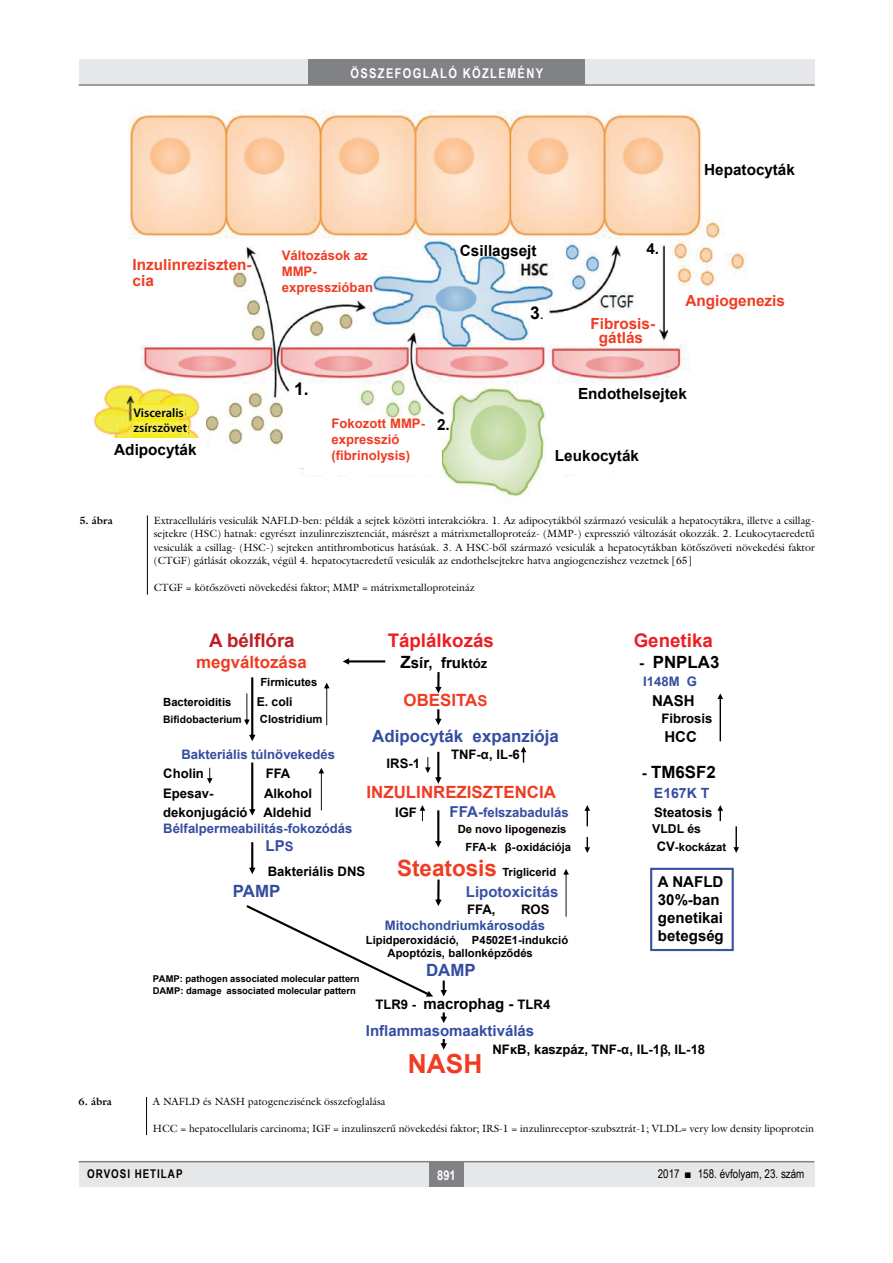
<style>
.page{position:relative;width:893px;height:1263px;background:#fff}
.page>*{position:absolute;margin:0;border:0;box-sizing:border-box;transform-origin:0 0}
.t1{font:700 26.25px "Arial";color:#ef3c23}
.t2{font:700 18.75px "Arial";color:#ed1f24}
.t3{font:700 18.75px "Arial";color:#bf2026}
.t4{font:700 17.55px "Arial";color:#000}
.t5{font:700 16.95px "Arial";color:#ef3c23}
.t6{font:700 16.95px "Arial";color:#344da1}
.t7{font:700 16.95px "Arial";color:#000}
.t8{font:700 15.3px "Arial";color:#000}
.t9{font:700 15.3px/16.2px "Arial";color:#ef3c23}
.t10{font:700 15px/18px "Arial";color:#000}
.t11{font:700 15px/27px "Arial";color:#344da1}
.t12{font:700 15px "Arial";color:#3953a4}
.t13{font:700 14.1px "Arial";color:#344da1}
.t14{font:700 13.5px "Arial Narrow";letter-spacing:.1em;color:#fff}
.t15{font:700 13.2px/15.8px "Arial";color:#ef3c23}
.t16{font:700 13.05px "Arial";color:#000}
.t17{font:700 13.05px/15.8px "Arial";color:#344da1}
.t18{font:600 12.6px/15.1px "Myriad Pro";color:#000}
.t19{font:700 12.15px "Arial";color:#000}
.t20{font:12px "Arial Narrow";color:#000}
.t21{font:700 12px "Arial Narrow";letter-spacing:.08em;color:#000}
.t22{font:700 11.25px/13.5px "Arial";color:#000}
.kepalairas2{font:10.5px/13.5px "Galliard Reg";color:#000;text-align:justify}
.kepalairas1{font:700 10.5px "Galliard Reg";color:#000}
.t23{font:700 10.35px "Arial";color:#000}
.t24{font:700 9.45px/11.2px "Arial";color:#000}
.s1{font-weight:400;font-size:15.3px}
.s2{font-size:16.95px}
.s3{font-size:13.05px}
.s4{font-size:15px}
.s5{font-size:22.5px;color:#ef3c23}
.s6{color:#000}
.s7{font-size:13.05px;color:#000}
</style>
<div class="page">
<div style="left:79px;top:1161px;width:735px;height:25px;background:#e6e7e8"></div>
<div style="left:429px;top:1161px;width:34px;height:25px;background:#808285"></div>
<hr style="left:79px;top:1161px;width:735px;height:1px;background:#808285">
<div style="left:79px;top:60px;width:735px;height:25px;background:#e6e7e8"></div>
<div style="left:308px;top:60px;width:277px;height:25px;background:#808285"></div>
<hr style="left:79px;top:84px;width:736px;height:2px;background:#808285">
<img style="left:113px;top:111px;width:634px;height:391px">
<div style="left:98px;top:258px;width:132px;height:87px;background:#fff"></div>
<div style="left:268px;top:250px;width:105px;height:50px;background:#fff"></div>
<div style="left:365px;top:239px;width:16px;height:32px;background:#fff"></div>
<div style="left:305px;top:430px;width:136px;height:45px;background:#fff"></div>
<div style="left:292px;top:436px;width:16px;height:32px;background:#fff"></div>
<div style="left:125px;top:411px;width:80px;height:50px;background:#fff"></div>
<div style="left:559px;top:386px;width:136px;height:32px;background:#fff"></div>
<div style="left:546px;top:442px;width:82px;height:32px;background:#fff"></div>
<div style="left:578px;top:312px;width:81px;height:34px;background:#fff"></div>
<div style="left:702px;top:157px;width:89px;height:31px;background:#fff"></div>
<div style="left:668px;top:287px;width:147px;height:55px;background:#fff"></div>
<div style="left:460px;top:237px;width:58px;height:19px;background:#fff"></div>
<div style="left:564px;top:312px;width:16px;height:34px;background:#fff"></div>
<img style="left:94px;top:380px;width:105px;height:57px">
<div style="left:133px;top:405px;width:52px;height:12px;background:#f4ec51"></div>
<div style="left:134px;top:422px;width:54px;height:12px;background:#f4ec51"></div>
<hr style="left:147px;top:515px;width:1px;height:80px;background:#000">
<hr style="left:146px;top:1096px;width:1px;height:39px;background:#000">
<svg style="left:244px;top:677px;width:11px;height:64px"></svg>
<svg style="left:343px;top:658px;width:42px;height:7px"></svg>
<svg style="left:435px;top:709px;width:7px;height:16px"></svg>
<svg style="left:435px;top:672px;width:7px;height:21px"></svg>
<svg style="left:440px;top:1039px;width:7px;height:11px"></svg>
<svg style="left:440px;top:1012px;width:7px;height:11px"></svg>
<svg style="left:717px;top:693px;width:6px;height:48px"></svg>
<svg style="left:324px;top:683px;width:6px;height:42px"></svg>
<svg style="left:717px;top:805px;width:6px;height:16px"></svg>
<svg style="left:733px;top:826px;width:6px;height:27px"></svg>
<svg style="left:584px;top:837px;width:6px;height:16px"></svg>
<svg style="left:584px;top:805px;width:6px;height:21px"></svg>
<svg style="left:207px;top:768px;width:6px;height:16px"></svg>
<svg style="left:246px;top:752px;width:201px;height:245px"></svg>
<svg style="left:563px;top:869px;width:6px;height:48px"></svg>
<svg style="left:521px;top:746px;width:5px;height:16px"></svg>
<div style="left:650px;top:868px;width:84px;height:83px;border:2px solid #3953a4"></div>
<p class="t14" style="left:350px;top:63px;width:194px">ÖSSZEFOGLALÓ KÖZLEMÉNY</p>
<p class="t9" style="left:133px;top:257px;width:121px">Inzulinreziszten&shy;cia</p>
<p class="t15" style="left:282px;top:248px;width:93px">Változások az<br>MMP&shy;expresszióban</p>
<p class="t8" style="left:460px;top:241px;width:78px">Csillagsejt</p>
<p class="t8" style="left:646px;top:239px;width:14px">4.</p>
<p class="t4" style="left:530px;top:301px;width:15px">3<span class="s1">.</span></p>
<p class="t9" style="left:590px;top:317px;width:66px;line-height:14.2px;text-align:center">Fibrosis&shy;gátlás</p>
<p class="t8" style="left:704px;top:160px;width:92px">Hepatocyták</p>
<p class="t9" style="left:685px;top:293px;width:101px">Angiogenezis</p>
<p class="t4" style="left:294px;top:377px;width:16px">1.</p>
<p class="t18" style="left:134px;top:404px;width:55px">Visceralis zsírszövet</p>
<p class="t15" style="left:331px;top:416px;width:95px">Fokozott MMP&shy;expresszió</p>
<p class="t8" style="left:114px;top:439px;width:84px">Adipocyták</p>
<p class="t15" style="left:331px;top:447px;width:80px">(fibrinolysis)</p>
<p class="t8" style="left:437px;top:415px;width:14px">2.</p>
<p class="t8" style="left:578px;top:383px;width:110px">Endothelsejtek</p>
<p class="t8" style="left:555px;top:446px;width:86px">Leukocyták</p>
<p class="kepalairas1" style="left:79px;top:513px;width:35px">5. ábra</p>
<p class="kepalairas2" style="left:154px;top:513px;width:663px">Extracelluláris vesiculák NAFLD-ben: példák a sejtek közötti interakciókra. 1. Az adipocytákból származó vesiculák a hepatocytákra, illetve a csillag&shy;sejtekre (HSC) hatnak: egyrészt inzulinrezisztenciát, másrészt a mátrixmetalloproteáz- (MMP-) expresszió változását okozzák. 2. Leukocytaeredetű vesiculák a csillag- (HSC-) sejteken antithromboticus hatásúak. 3. A HSC-ből származó vesiculák a hepatocytákban kötőszöveti növekedési faktor (CTGF) gátlását okozzák, végül 4. hepatocytaeredetű vesiculák az endothelsejtekre hatva angiogenezishez vezetnek [65]</p>
<p class="kepalairas2" style="left:154px;top:581px;width:322px">CTGF = kötőszöveti növekedési faktor; MMP = mátrixmetalloproteináz</p>
<p class="t3" style="left:209px;top:628px;width:87px">A bélflóra</p>
<p class="t2" style="left:388px;top:628px;width:108px">Táplálkozás</p>
<p class="t2" style="left:634px;top:628px;width:81px">Genetika</p>
<p class="t5" style="left:196px;top:650px;width:112px">megváltozása</p>
<p class="t10" style="left:401px;top:654px;width:88px"><span class="s2">Z</span>sír, fru<span class="s3">któz</span></p>
<p class="t7" style="left:639px;top:650px;width:82px"><span class="s4">-</span> PNPLA3</p>
<p class="t22" style="left:260px;top:676px;width:58px">Firmicutes</p>
<p class="t17" style="left:643px;top:674px;width:55px">I148M G</p>
<p class="t22" style="left:163px;top:696px;width:70px">Bacteroiditis</p>
<p class="t19" style="left:257px;top:694px;width:37px">E. coli</p>
<p class="t5" style="left:404px;top:689px;width:85px">OBESITA<span class="s4">S</span></p>
<p class="t10" style="left:652px;top:692px;width:44px">NASH</p>
<p class="t23" style="left:163px;top:712px;width:80px">Bifidobacterium</p>
<p class="t22" style="left:260px;top:712px;width:64px">Clostridium</p>
<p class="t16" style="left:661px;top:709px;width:53px">Fibrosis</p>
<p class="t6" style="left:372px;top:725px;width:188px">Adipocyták expanziója</p>
<p class="t10" style="left:664px;top:728px;width:34px">HCC</p>
<p class="t17" style="left:181px;top:747px;width:155px">Bakteriális túlnövekedés</p>
<p class="t16" style="left:451px;top:745px;width:70px">TNF-α, IL-6</p>
<p class="t16" style="left:163px;top:765px;width:42px">Cholin</p>
<p class="t16" style="left:266px;top:765px;width:26px">FFA</p>
<p class="t7" style="left:642px;top:761px;width:75px"><span class="s4">-</span> TM6SF2</p>
<p class="t16" style="left:163px;top:785px;width:52px">Epesav-</p>
<p class="t16" style="left:264px;top:785px;width:50px">Alkohol</p>
<p class="t5" style="left:367px;top:781px;width:191px">INZULINREZISZTENCIA</p>
<p class="t13" style="left:654px;top:784px;width:57px">E167K T</p>
<p class="t16" style="left:163px;top:803px;width:150px">dekonjugáció Aldehid</p>
<p class="t16" style="left:395px;top:803px;width:23px">IGF</p>
<p class="t17" style="left:450px;top:805px;width:121px"><span class="s4">FFA-</span>felszabadulás</p>
<p class="t16" style="left:654px;top:803px;width:60px">Steatosis</p>
<p class="t17" style="left:163px;top:821px;width:191px">Bélfalpermeabilitás-fokozódás</p>
<p class="t22" style="left:458px;top:823px;width:110px">De novo lipogenezis</p>
<p class="t19" style="left:652px;top:821px;width:50px">VLDL és</p>
<p class="t11" style="left:266px;top:832px;width:29px">LP<span class="s3">S</span></p>
<p class="t22" style="left:465px;top:840px;width:107px">FFA-k β-oxidációja</p>
<p class="t22" style="left:657px;top:840px;width:71px"><span class="s3">CV</span>-kockázat</p>
<p class="t16" style="left:268px;top:862px;width:99px">Bakteriális DNS</p>
<p class="t22" style="left:397px;top:865px;width:161px"><span class="s5">Steatosis</span> Triglicerid</p>
<p class="t6" style="left:233px;top:880px;width:49px">PAMP</p>
<p class="t12" style="left:466px;top:882px;width:94px">Lipotoxicitás</p>
<p class="t16" style="left:467px;top:901px;width:30px">FFA,</p>
<p class="t16" style="left:387px;top:755px;width:35px">IRS-1</p>
<p class="t10" style="left:658px;top:873px;width:67px">A NAFLD<br>30%-ban genetikai betegség</p>
<p class="t17" style="left:385px;top:902px;width:166px;text-indent:136px"><span class="s6">ROS<br></span>Mitochondriumkárosodás</p>
<p class="t22" style="left:388px;top:933px;width:182px;text-indent:-22px">Lipidperoxidáció, P4502E1-indukció<br>Apoptózis, ballonképződés</p>
<p class="t6" style="left:426px;top:959px;width:51px">DAMP</p>
<p class="t11" style="left:366px;top:991px;width:186px;text-indent:10px"><span class="s7">TLR9 -</span> <span class="s6">macrophag -</span> <span class="s7">TLR4<br></span>Inflammasomaaktiválás</p>
<p class="t16" style="left:492px;top:1041px;width:214px">NFκB, kaszpáz, TNF-α, IL-1β, IL-18</p>
<p class="t24" style="left:153px;top:974px;width:208px">PAMP: pathogen associated molecular pattern<br>DAMP: damage associated molecular pattern</p>
<p class="t1" style="left:408px;top:1047px;width:76px">NASH</p>
<p class="kepalairas1" style="left:79px;top:1094px;width:35px">6. ábra</p>
<p class="kepalairas2" style="left:153px;top:1094px;width:234px">A NAFLD és NASH patogenezisének összefoglalása</p>
<p class="kepalairas2" style="left:153px;top:1121px;width:662px">HCC = hepatocellularis carcinoma; IGF = inzulinszerű növekedési faktor; IRS-1 = inzulinreceptor-szubsztrát-1; VLDL= very low density lipoprotein</p>
<p class="t21" style="left:87px;top:1165px;width:97px">ORVOSI HETILAP</p>
<p class="t14" style="left:437px;top:1165px;width:20px">891</p>
<p class="t20" style="left:658px;top:1165px;width:148px">2017 ■ 158. évfolyam, 23. szám</p>
</div>
